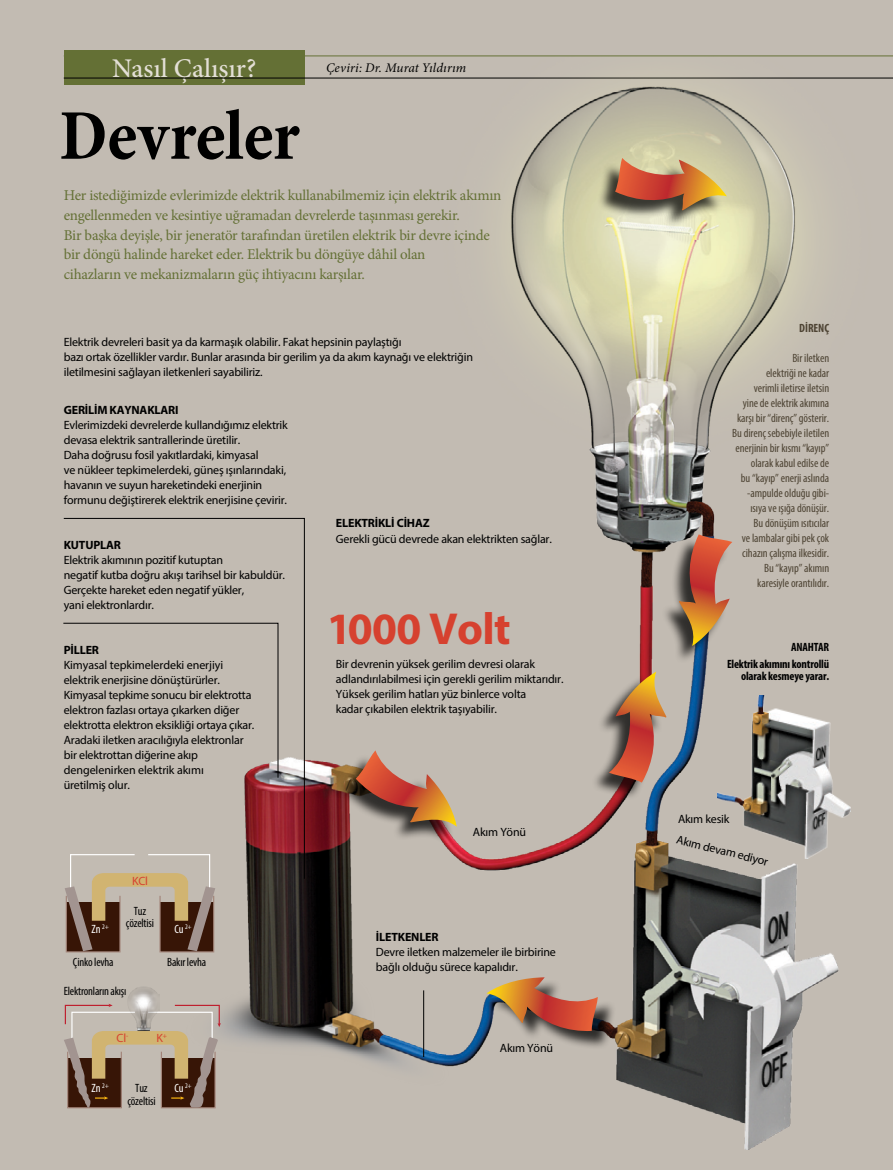
<style>
.page{position:relative;width:893px;height:1170px;background:#fff}
.page>*{position:absolute;margin:0;border:0;box-sizing:border-box;transform-origin:0 0}
.t1{font:700 condensed 72px "Minion Pro";letter-spacing:-.005em;color:#000}
.t2{font:700 45px "Myriad Pro";letter-spacing:-.015em;color:#d6412f}
.t3{font:500 27px "Minion Pro";color:#e3dfd6}
.t4{font:15px/19.5px "Minion Pro";letter-spacing:-.015em;color:#647035}
.t5{font:italic 13.2px "Minion Pro";letter-spacing:.005em;color:#000}
.t6{font:12px/15px "Myriad Pro";letter-spacing:-.015em;color:#000}
.t7{font:condensed 12px/15px "Myriad Pro";letter-spacing:-.005em;color:#4e4434;text-align:right}
.t8{font:condensed 12px/12px "Myriad Pro";letter-spacing:-.015em;color:#000;text-align:center}
.t9{font:700 12px "Myriad Pro";letter-spacing:-.015em;color:#000}
.t10{font:700 condensed 12px/12px "Myriad Pro";letter-spacing:-.015em;color:#000;text-align:right}
.t11{font:condensed 12px "Myriad Pro";letter-spacing:-.015em;color:#fff}
.t12{font:12px "Myriad Pro";color:#d6412f}
.t13{font:700 condensed 12px "Myriad Pro";letter-spacing:-.005em;color:#4e4434}
</style>
<div class="page">
<div style="left:0;top:0;width:893px;height:1169px;background:#c2bbb2"></div>
<div style="left:64px;top:50px;width:241px;height:34px;background:#647035"></div>
<hr style="left:64px;top:56px;width:829px;height:1px;background:#647035">
<hr style="left:64px;top:78px;width:829px;height:1px;background:#000">
<img style="left:185px;top:56px;width:691px;height:1093px">
<hr style="left:423px;top:990px;width:1px;height:66px;background:#000">
<img style="left:128px;top:987px;width:32px;height:16px">
<img style="left:718px;top:695px;width:133px;height:163px">
<svg style="left:63px;top:517px;width:242px;height:362px"></svg>
<svg style="left:63px;top:622px;width:216px;height:156px"></svg>
<div style="left:338px;top:753px;width:116px;height:91px;background:#000;opacity:.75"></div>
<svg style="left:356px;top:750px;width:101px;height:76px"></svg>
<div style="left:597px;top:161px;width:126px;height:67px;background:#000;opacity:.75"></div>
<svg style="left:615px;top:158px;width:112px;height:52px;background:#bc8259"></svg>
<div style="left:591px;top:674px;width:73px;height:126px;background:#000;opacity:.75"></div>
<svg style="left:609px;top:671px;width:57px;height:111px"></svg>
<div style="left:661px;top:537px;width:68px;height:126px;background:#000;opacity:.75"></div>
<svg style="left:679px;top:534px;width:53px;height:112px"></svg>
<div style="left:490px;top:979px;width:126px;height:71px;background:#000;opacity:.75"></div>
<svg style="left:486px;top:977px;width:112px;height:54px"></svg>
<svg style="left:65px;top:853px;width:150px;height:98px"></svg>
<svg style="left:64px;top:1003px;width:157px;height:105px"></svg>
<h3 class="t3" style="left:112px;top:50px;width:146px">Nasıl Çalışır?</h3>
<p class="t5" style="left:326px;top:58px;width:142px">Çeviri: Dr. Murat Yıldırım</p>
<h1 class="t1" style="left:59px;top:86px;width:242px">Devreler</h1>
<p class="t4" style="left:64px;top:186px;width:439px">Her istediğimizde evlerimizde elektrik kullanabilmemiz için elektrik akımın engellenmeden ve kesintiye uğramadan devrelerde taşınması gerekir.<br>Bir başka deyişle, bir jeneratör tarafından üretilen elektrik bir devre içinde bir döngü halinde hareket eder. Elektrik bu döngüye dâhil olan<br>cihazların ve mekanizmaların güç ihtiyacını karşılar.</p>
<p class="t6" style="left:64px;top:334px;width:411px">Elektrik devreleri basit ya da karmaşık olabilir. Fakat hepsinin paylaştığı<br>bazı ortak özellikler vardır. Bunlar arasında bir gerilim ya da akım kaynağı ve elektriğin iletilmesini sağlayan iletkenleri sayabiliriz.</p>
<p class="t9" style="left:64px;top:402px;width:116px">GERİLİM KAYNAKLARI</p>
<p class="t6" style="left:64px;top:417px;width:226px">Evlerimizdeki devrelerde kullandığımız elektrik devasa elektrik santrallerinde üretilir.<br>Daha doğrusu fosil yakıtlardaki, kimyasal<br>ve nükleer tepkimelerdeki, güneş ışınlarındaki, havanın ve suyun hareketindeki enerjinin formunu değiştirerek elektrik enerjisine çevirir.</p>
<p class="t9" style="left:64px;top:537px;width:59px">KUTUPLAR</p>
<p class="t6" style="left:64px;top:552px;width:223px">Elektrik akımının pozitif kutuptan<br>negatif kutba doğru akışı tarihsel bir kabuldür.<br>Gerçekte hareket eden negatif yükler,<br>yani elektronlardır.</p>
<p class="t9" style="left:64px;top:642px;width:37px">PİLLER</p>
<p class="t6" style="left:64px;top:657px;width:192px">Kimyasal tepkimelerdeki enerjiyi elektrik enerjisine dönüştürürler.<br>Kimyasal tepkime sonucu bir elektrotta elektron fazlası ortaya çıkarken diğer elektrotta elektron eksikliği ortaya çıkar.<br>Aradaki iletken aracılığıyla elektronlar bir elektrottan diğerine akıp dengelenirken elektrik akımı<br>üretilmiş olur.</p>
<p class="t11" style="left:92px;top:922px;width:19px">Zn <sup>2+</sup></p>
<p class="t12" style="left:132px;top:873px;width:17px">KCl</p>
<p class="t8" style="left:126px;top:905px;width:30px">Tuz çözeltisi</p>
<p class="t11" style="left:174px;top:922px;width:19px">Cu <sup>2+</sup></p>
<p class="t8" style="left:73px;top:955px;width:42px">Çinko levha</p>
<p class="t8" style="left:167px;top:955px;width:40px">Bakır levha</p>
<p class="t8" style="left:64px;top:984px;width:64px">Elektronların akışı</p>
<p class="t12" style="left:117px;top:1030px;width:13px">Cl<sup>-</sup></p>
<p class="t12" style="left:156px;top:1030px;width:12px">K<sup>+</sup></p>
<p class="t11" style="left:92px;top:1081px;width:19px">Zn <sup>2+</sup></p>
<p class="t8" style="left:127px;top:1082px;width:30px">Tuz çözeltisi</p>
<p class="t11" style="left:174px;top:1081px;width:19px">Cu <sup>2+</sup></p>
<p class="t9" style="left:336px;top:515px;width:95px">ELEKTRİKLİ CİHAZ</p>
<p class="t6" style="left:336px;top:531px;width:217px">Gerekli gücü devrede akan elektrikten sağlar.</p>
<h2 class="t2" style="left:327px;top:599px;width:185px">1000 Volt</h2>
<p class="t6" style="left:336px;top:656px;width:229px">Bir devrenin yüksek gerilim devresi olarak adlandırılabilmesi için gerekli gerilim miktarıdır.<br>Yüksek gerilim hatları yüz binlerce volta<br>kadar çıkabilen elektrik taşıyabilir.</p>
<p class="t6" style="left:473px;top:824px;width:55px">Akım Yönü</p>
<p class="t9" style="left:376px;top:929px;width:64px">İLETKENLER</p>
<p class="t6" style="left:376px;top:944px;width:181px">Devre iletken malzemeler ile birbirine bağlı olduğu sürece kapalıdır.</p>
<p class="t6" style="left:500px;top:1040px;width:55px">Akım Yönü</p>
<p class="t13" style="left:799px;top:320px;width:31px">DİRENÇ</p>
<p class="t7" style="left:732px;top:350px;width:98px">Bir iletken<br>elektriği ne kadar<br>verimli iletirse iletsin<br>yine de elektrik akımına karşı bir “direnç” gösterir.<br>Bu direnç sebebiyle iletilen enerjinin bir kısmı “kayıp” olarak kabul edilse de<br>bu “kayıp” enerji aslında -ampulde olduğu gibi&shy;ısıya ve ışığa dönüşür.<br>Bu dönüşüm ısıtıcılar<br>ve lambalar gibi pek çok cihazın çalışma ilkesidir.<br>Bu “kayıp” akımın karesiyle orantılıdır.</p>
<p class="t10" style="left:791px;top:640px;width:40px">ANAHTAR</p>
<p class="t10" style="left:727px;top:657px;width:104px">Elektrik akımını kontrollü olarak kesmeye yarar.</p>
<p class="t6" style="left:678px;top:810px;width:53px">Akım kesik</p>
<p class="t6" style="left:679px;top:831px;width:96px;rotate:14deg">Akım devam ediyor</p>
</div>
